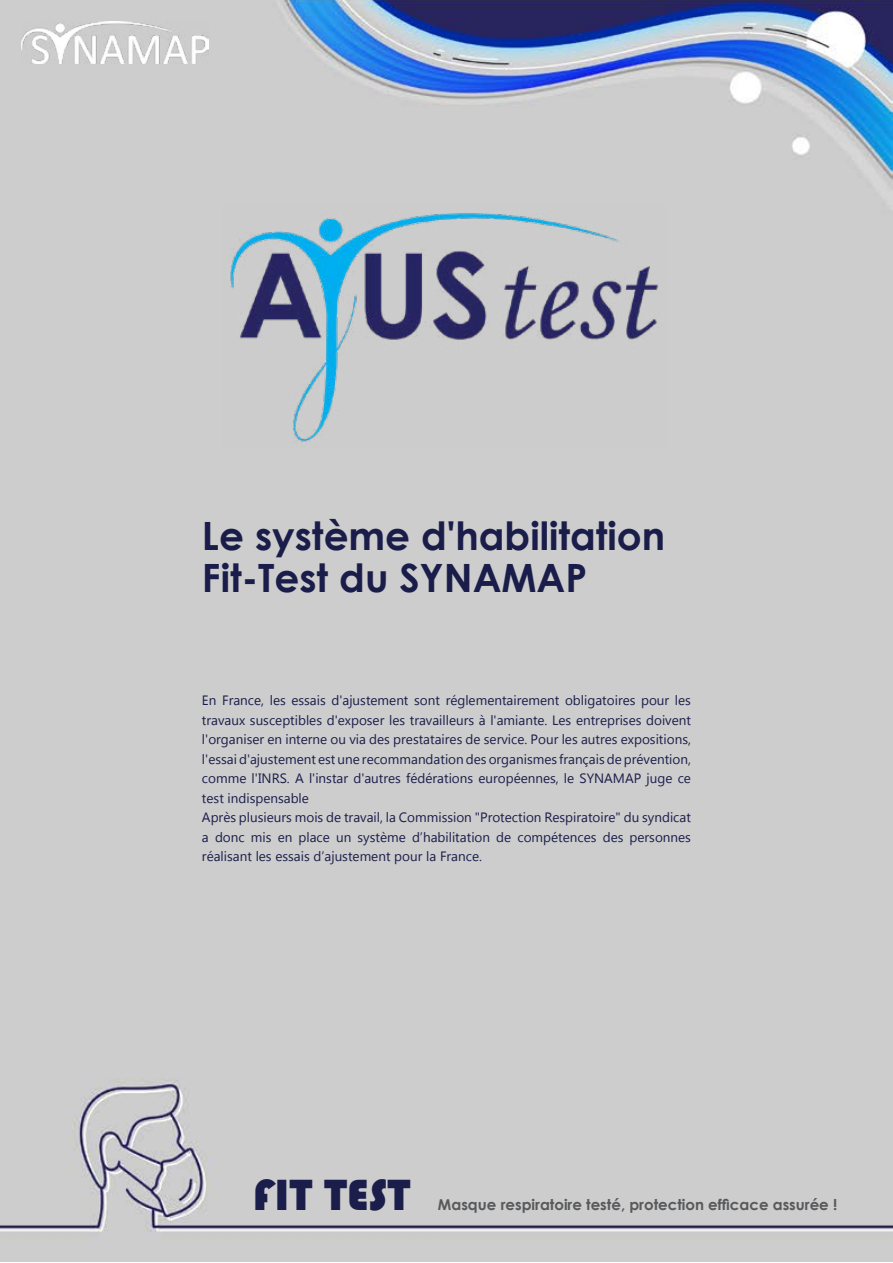
<style>
.page{position:relative;width:893px;height:1263px;background:#fff}
.page>*{position:absolute;margin:0;border:0;box-sizing:border-box;transform-origin:0 0}
.t1{font:45px "Bauhaus 93";color:#1b1d4a}
.t2{font:700 39px/42px "Century Gothic";color:#1a1d4a}
.t3{font:700 15px "Century Gothic";color:#58595b}
.t4{font:13.5px/19.5px "Lao UI";color:#1a1d4a}
</style>
<div class="page">
<div style="left:0;top:0;width:893px;height:1262px;background:#cdcdcd"></div>
<img style="left:21px;top:21px;width:187px;height:43px">
<img style="left:222px;top:205px;width:445px;height:242px">
<h2 class="t2" style="left:202px;top:513px;width:465px">Le système d'habilitation<br>Fit-Test du SYNAMAP</h2>
<p class="t4" style="left:202px;top:690px;width:490px">En France, les essais d'ajustement sont réglementairement obligatoires pour les travaux susceptibles d'exposer les travailleurs à l'amiante. Les entreprises doivent l'organiser en interne ou via des prestataires de service. Pour les autres expositions, l'essai d'ajustement est une recommandation des organismes français de prévention, comme l'INRS. A l'instar d'autres fédérations européennes, le SYNAMAP juge ce test indispensable<br>Après plusieurs mois de travail, la Commission "Protection Respiratoire" du syndicat a donc mis en place un système d’habilitation de compétences des personnes réalisant les essais d’ajustement pour la France.</p>
<h1 class="t1" style="left:253px;top:1169px;width:159px">FIT TEST</h1>
<p class="t3" style="left:438px;top:1193px;width:401px">Masque respiratoire testé, protection efficace assurée !</p>
</div>
